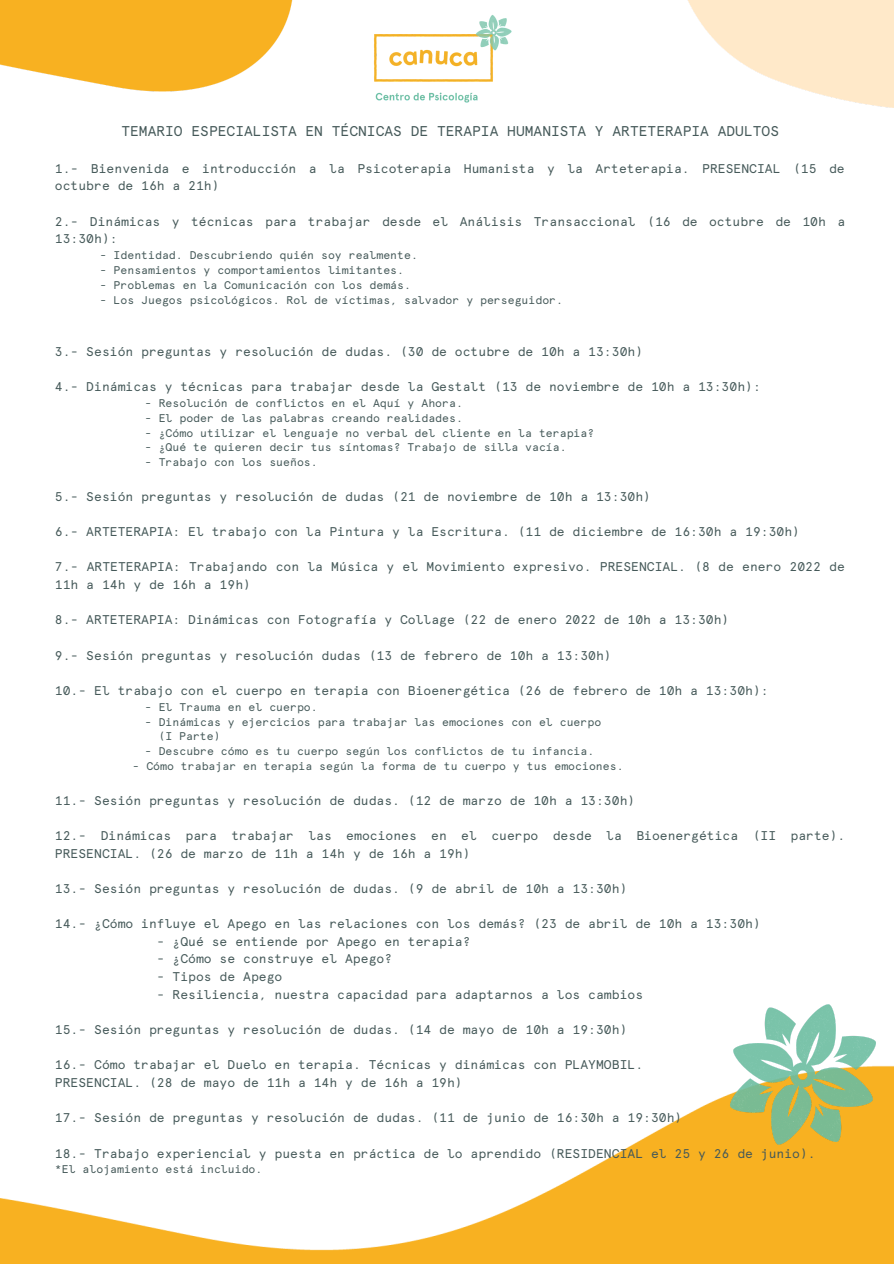
<style>
.page{position:relative;width:894px;height:1264px;background:#fff}
.page>*{position:absolute;margin:0;border:0;box-sizing:border-box;transform-origin:0 0}
.t1{font:14.1px "Apercu Mono Pro";color:#455959}
.t2{font:12.6px/17.7px "Apercu Mono Pro";color:#455959}
.t3{font:11.1px "Apercu Mono Pro";color:#455959}
</style>
<div class="page">
<img style="left:374px;top:15px;width:138px;height:88px">
<img style="left:0;top:1066px;width:893px;height:197px">
<img style="left:724px;top:1004px;width:157px;height:148px">
<img style="left:0;top:0;width:293px;height:92px">
<img style="left:688px;top:0;width:205px;height:108px">
<p class="t1" style="left:121px;top:124px;width:659px">TEMARIO ESPECIALISTA EN TÉCNICAS DE TERAPIA HUMANISTA Y ARTETERAPIA ADULTOS</p>
<p class="t2" style="left:55px;top:160px;width:791px">1.- Bienvenida e introducción a la Psicoterapia Humanista y la Arteterapia. PRESENCIAL (15 de octubre de 16h a 21h)</p>
<p class="t2" style="left:55px;top:213px;width:791px">2.- Dinámicas y técnicas para trabajar desde el Análisis Transaccional (16 de octubre de 10h a<br>13:30h):</p>
<p class="t3" style="left:100px;top:250px;width:319px">- Identidad. Descubriendo quién soy realmente.</p>
<p class="t3" style="left:100px;top:265px;width:306px">- Pensamientos y comportamientos limitantes.</p>
<p class="t3" style="left:100px;top:280px;width:312px">- Problemas en la Comunicación con los demás.</p>
<p class="t3" style="left:100px;top:295px;width:464px">- Los Juegos psicológicos. Rol de víctimas, salvador y perseguidor.</p>
<p class="t2" style="left:55px;top:343px;width:589px">3.- Sesión preguntas y resolución de dudas. (30 de octubre de 10h a 13:30h)</p>
<p class="t2" style="left:55px;top:378px;width:707px">4.- Dinámicas y técnicas para trabajar desde la Gestalt (13 de noviembre de 10h a 13:30h):</p>
<p class="t3" style="left:145px;top:398px;width:319px">- Resolución de conflictos en el Aquí y Ahora.</p>
<p class="t3" style="left:145px;top:413px;width:319px">- El poder de las palabras creando realidades.</p>
<p class="t3" style="left:145px;top:428px;width:451px">- ¿Cómo utilizar el lenguaje no verbal del cliente en la terapia?</p>
<p class="t3" style="left:145px;top:442px;width:423px">- ¿Qué te quieren decir tus síntomas? Trabajo de silla vacía.</p>
<p class="t3" style="left:145px;top:457px;width:174px">- Trabajo con los sueños.</p>
<p class="t2" style="left:55px;top:488px;width:597px">5.- Sesión preguntas y resolución de dudas (21 de noviembre de 10h a 13:30h)</p>
<p class="t2" style="left:55px;top:523px;width:746px">6.- ARTETERAPIA: El trabajo con la Pintura y la Escritura. (11 de diciembre de 16:30h a 19:30h)</p>
<p class="t2" style="left:55px;top:559px;width:791px">7.- ARTETERAPIA: Trabajando con la Música y el Movimiento expresivo. PRESENCIAL. (8 de enero 2022 de<br>11h a 14h y de 16h a 19h)</p>
<p class="t2" style="left:55px;top:612px;width:675px">8.- ARTETERAPIA: Dinámicas con Fotografía y Collage (22 de enero 2022 de 10h a 13:30h)</p>
<p class="t2" style="left:55px;top:647px;width:558px">9.- Sesión preguntas y resolución dudas (13 de febrero de 10h a 13:30h)</p>
<p class="t2" style="left:55px;top:682px;width:715px">10.- El trabajo con el cuerpo en terapia con Bioenergética (26 de febrero de 10h a 13:30h):</p>
<p class="t3" style="left:145px;top:702px;width:174px">- El Trauma en el cuerpo.</p>
<p class="t3" style="left:145px;top:716px;width:458px">- Dinámicas y ejercicios para trabajar las emociones con el cuerpo</p>
<p class="t3" style="left:158px;top:731px;width:64px">(I Parte)</p>
<p class="t3" style="left:145px;top:746px;width:451px">- Descubre cómo es tu cuerpo según los conflictos de tu infancia.</p>
<p class="t3" style="left:132px;top:761px;width:492px">- Cómo trabajar en terapia según la forma de tu cuerpo y tus emociones.</p>
<p class="t2" style="left:55px;top:792px;width:581px">11.- Sesión preguntas y resolución de dudas. (12 de marzo de 10h a 13:30h)</p>
<p class="t2" style="left:55px;top:827px;width:791px">12.- Dinámicas para trabajar las emociones en el cuerpo desde la Bioenergética (II parte).<br>PRESENCIAL. (26 de marzo de 11h a 14h y de 16h a 19h)</p>
<p class="t2" style="left:55px;top:880px;width:574px">13.- Sesión preguntas y resolución de dudas. (9 de abril de 10h a 13:30h)</p>
<p class="t2" style="left:55px;top:915px;width:707px">14.- ¿Cómo influye el Apego en las relaciones con los demás? (23 de abril de 10h a 13:30h)</p>
<p class="t2" style="left:157px;top:933px;width:315px">- ¿Qué se entiende por Apego en terapia?</p>
<p class="t2" style="left:157px;top:951px;width:237px">- ¿Cómo se construye el Apego?</p>
<p class="t2" style="left:157px;top:968px;width:127px">- Tipos de Apego</p>
<p class="t2" style="left:157px;top:986px;width:487px">- Resiliencia, nuestra capacidad para adaptarnos a los cambios</p>
<p class="t2" style="left:55px;top:1021px;width:574px">15.- Sesión preguntas y resolución de dudas. (14 de mayo de 10h a 19:30h)</p>
<p class="t2" style="left:55px;top:1056px;width:589px">16.- Cómo trabajar el Duelo en terapia. Técnicas y dinámicas con PLAYMOBIL.</p>
<p class="t2" style="left:55px;top:1074px;width:409px">PRESENCIAL. (28 de mayo de 11h a 14h y de 16h a 19h)</p>
<p class="t2" style="left:55px;top:1109px;width:628px">17.- Sesión de preguntas y resolución de dudas. (11 de junio de 16:30h a 19:30h)</p>
<p class="t2" style="left:55px;top:1145px;width:762px">18.- Trabajo experiencial y puesta en práctica de lo aprendido (RESIDENCIAL el 25 y 26 de junio).</p>
<p class="t3" style="left:55px;top:1164px;width:209px">*El alojamiento está incluido.</p>
</div>
